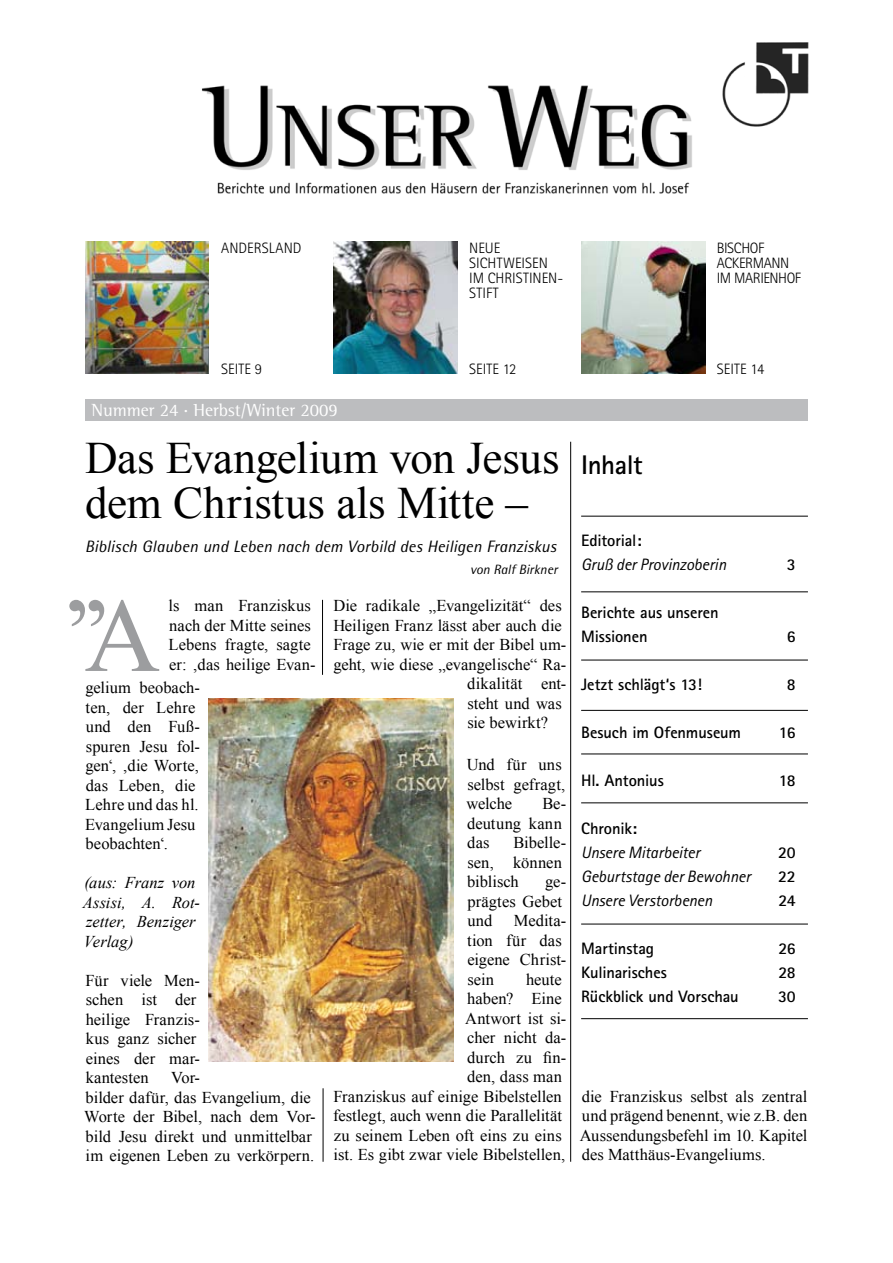
<style>
.page{position:relative;width:893px;height:1263px;background:#fff}
.page>*{position:absolute;margin:0;border:0;box-sizing:border-box;transform-origin:0 0}
.t1{font:105px "Times New Roman";color:#9c9d9f}
.t2{font:45px/45px "Times New Roman";letter-spacing:-.005em;color:#000}
.t3{font:700 27px "Rotis Sans Serif";letter-spacing:-.015em;color:#000}
.t4{font:18px "Rotis Semi Serif";color:#fff}
.t5{font:16.5px/19.5px "Times New Roman";color:#000}
.t6{font:700 16.5px/24px "Rotis Sans Serif";letter-spacing:-.005em;color:#000}
.t7{font:italic 16.5px "Rotis Sans Serif";letter-spacing:-.005em;color:#000}
.t8{font:italic 16.5px "Rotis Semi Sans";letter-spacing:.01em;color:#000}
.t9{font:italic 16.5px/19.5px "Times New Roman";color:#000}
.t10{font:300 15px/15px "Rotis Sans Serif";letter-spacing:-.005em;color:#000}
.t11{font:300 15px/15px "Rotis Sans Serif";letter-spacing:-.035em;color:#000}
.t12{font:italic 13.5px "Rotis Semi Sans";letter-spacing:.005em;color:#000}
</style>
<div class="page">
<div style="left:85px;top:400px;width:723px;height:21px;background:#bcbdbf"></div>
<img style="left:201px;top:85px;width:491px;height:109px">
<hr style="left:570px;top:442px;width:1px;height:720px;background:#000">
<hr style="left:322px;top:600px;width:1px;height:75px;background:#000">
<hr style="left:323px;top:1088px;width:1px;height:74px;background:#000">
<img style="left:209px;top:698px;width:245px;height:363px">
<img style="left:722px;top:42px;width:87px;height:85px">
<svg style="left:69px;top:600px;width:35px;height:26px"></svg>
<img style="left:85px;top:242px;width:123px;height:131px">
<img style="left:581px;top:242px;width:125px;height:131px">
<img style="left:333px;top:242px;width:124px;height:131px">
<hr style="left:581px;top:1018px;width:227px;height:1px;background:#000">
<hr style="left:581px;top:924px;width:227px;height:1px;background:#000">
<hr style="left:581px;top:803px;width:227px;height:1px;background:#000">
<hr style="left:581px;top:754px;width:227px;height:1px;background:#000">
<hr style="left:581px;top:710px;width:227px;height:1px;background:#000">
<hr style="left:581px;top:660px;width:227px;height:1px;background:#000">
<hr style="left:581px;top:592px;width:227px;height:1px;background:#000">
<hr style="left:581px;top:516px;width:227px;height:1px;background:#000">
<p class="t10" style="left:221px;top:240px;width:82px">ANDERSLAND</p>
<p class="t10" style="left:469px;top:240px;width:96px">NEUE<br>SICHTWEISEN<br>IM CHRISTINEN-<br>STIFT</p>
<p class="t11" style="left:717px;top:240px;width:86px">BISCHOF<br>ACKERMANN<br>IM MARIENHOF</p>
<p class="t10" style="left:221px;top:361px;width:42px">SEITE 9</p>
<p class="t4" style="left:91px;top:400px;width:248px">Nummer 24 . Herbst/Winter 2009</p>
<p class="t10" style="left:469px;top:361px;width:49px">SEITE 12</p>
<h2 class="t2" style="left:85px;top:435px;width:476px">Das Evangelium von Jesus dem Christus als Mitte –</h2>
<p class="t8" style="left:85px;top:536px;width:473px">Biblisch Glauben und Leben nach dem Vorbild des Heiligen Franziskus</p>
<p class="t12" style="left:470px;top:561px;width:89px">von Ralf Birkner</p>
<p class="t5" style="left:168px;top:596px;width:149px">ls man Franziskus nach der Mitte seines<br>Lebens fragte, sagte er: ‚das heilige Evan-</p>
<p class="t5" style="left:85px;top:677px;width:116px">gelium beobach&shy;ten, der Lehre und den Fuß&shy;spuren Jesu fol&shy;gen‘, ‚die Worte, das Leben, die<br>Lehre und das hl.<br>Evangelium Jesu beobachten‘.</p>
<p class="t9" style="left:83px;top:872px;width:119px">(aus: Franz von<br>Assisi, A. Rot&shy;zetter, Benziger<br>Verlag)</p>
<p class="t5" style="left:85px;top:970px;width:116px">Für viele Men&shy;schen ist der heilige Franzis&shy;kus ganz sicher eines der mar&shy;kantesten</p>
<h1 class="t1" style="left:85px;top:565px;width:77px">A</h1>
<p class="t5" style="left:84px;top:1068px;width:233px;text-indent:87px">Vor-<br>bilder dafür, das Evangelium, die<br>Worte der Bibel, nach dem Vor&shy;bild Jesu direkt und unmittelbar im eigenen Leben zu verkörpern.</p>
<p class="t5" style="left:333px;top:596px;width:230px">Die radikale „Evangelizität“ des</p>
<p class="t5" style="left:333px;top:615px;width:230px">Heiligen Franz lässt aber auch die</p>
<p class="t5" style="left:333px;top:635px;width:235px">Frage zu, wie er mit der Bibel um-</p>
<p class="t5" style="left:333px;top:654px;width:235px">geht, wie diese „evangelische“ Ra-</p>
<p class="t5" style="left:467px;top:674px;width:101px">dikalität ent-</p>
<p class="t5" style="left:467px;top:693px;width:96px">steht und was</p>
<p class="t5" style="left:467px;top:713px;width:82px">sie bewirkt?</p>
<p class="t5" style="left:467px;top:755px;width:100px">Und für uns selbst gefragt, welche</p>
<p class="t5" style="left:467px;top:794px;width:101px;text-indent:75px">Be&shy;deutung kann das</p>
<p class="t5" style="left:467px;top:833px;width:101px;text-indent:46px">Bibelle&shy;sen, können biblisch</p>
<p class="t5" style="left:467px;top:872px;width:101px;text-indent:78px">ge&shy;prägtes Gebet und</p>
<p class="t5" style="left:467px;top:911px;width:101px;text-indent:47px">Medita&shy;tion für das eigene Christ&shy;sein</p>
<p class="t5" style="left:333px;top:969px;width:235px;text-align:right">heute<br>haben? Eine<br>Antwort ist si-<br>cher nicht da-<br>durch zu fin-<br>den, dass man<br>Franziskus auf einige Bibelstellen festlegt, auch wenn die Parallelität zu seinem Leben oft eins zu eins ist. Es gibt zwar viele Bibelstellen,</p>
<h3 class="t3" style="left:581px;top:447px;width:63px">Inhalt</h3>
<p class="t10" style="left:717px;top:361px;width:49px">SEITE 14</p>
<p class="t6" style="left:581px;top:528px;width:62px">Editorial:</p>
<p class="t7" style="left:581px;top:554px;width:147px">Gruß der Provinzoberin</p>
<p class="t6" style="left:787px;top:552px;width:10px">3</p>
<p class="t6" style="left:581px;top:600px;width:139px">Berichte aus unseren<br>Missionen</p>
<p class="t6" style="left:787px;top:624px;width:10px">6</p>
<p class="t6" style="left:581px;top:672px;width:122px">Jetzt schlägt‘s 13!</p>
<p class="t6" style="left:787px;top:672px;width:10px">8</p>
<p class="t6" style="left:581px;top:720px;width:161px">Besuch im Ofenmuseum</p>
<p class="t6" style="left:779px;top:720px;width:18px">16</p>
<p class="t6" style="left:581px;top:768px;width:84px">Hl. Antonius</p>
<p class="t6" style="left:779px;top:768px;width:18px">18</p>
<p class="t6" style="left:581px;top:816px;width:57px">Chronik:</p>
<p class="t7" style="left:581px;top:842px;width:120px">Unsere Mitarbeiter</p>
<p class="t6" style="left:778px;top:840px;width:19px">20</p>
<p class="t7" style="left:581px;top:866px;width:171px">Geburtstage der Bewohner</p>
<p class="t6" style="left:778px;top:864px;width:19px">22</p>
<p class="t7" style="left:581px;top:890px;width:133px">Unsere Verstorbenen</p>
<p class="t6" style="left:779px;top:888px;width:19px">24</p>
<p class="t6" style="left:581px;top:936px;width:75px">Martinstag</p>
<p class="t6" style="left:778px;top:936px;width:19px">26</p>
<p class="t6" style="left:581px;top:960px;width:87px">Kulinarisches</p>
<p class="t6" style="left:778px;top:960px;width:19px">28</p>
<p class="t6" style="left:581px;top:984px;width:159px">Rückblick und Vorschau</p>
<p class="t6" style="left:778px;top:984px;width:19px">30</p>
<p class="t5" style="left:580px;top:1086px;width:229px;text-align:justify">die Franziskus selbst als zentral und prägend benennt, wie z.B. den Aussendungsbefehl im 10. Kapitel des Matthäus-Evangeliums.</p>
</div>
